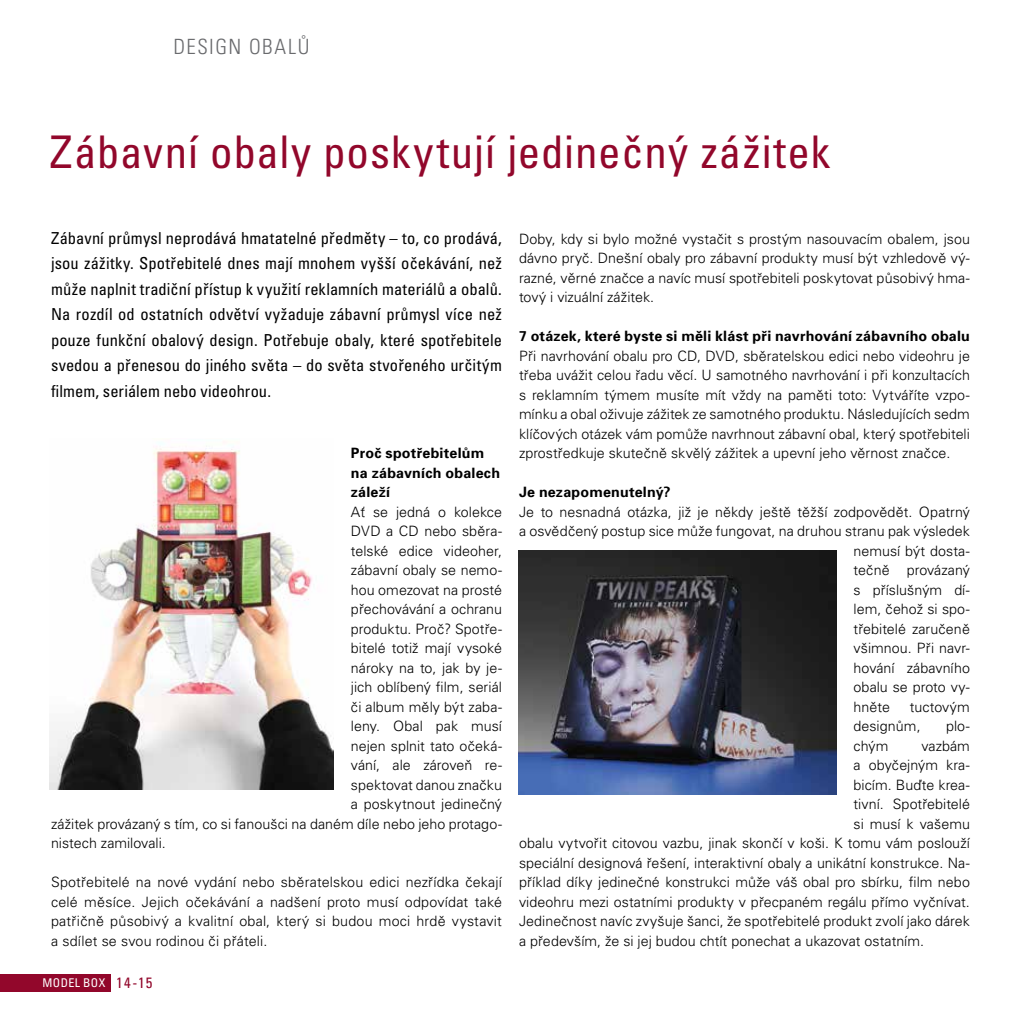
<style>
.page{position:relative;width:1021px;height:1021px;background:#fff}
.page>*{position:absolute;margin:0;border:0;box-sizing:border-box;transform-origin:0 0}
.t1{font:condensed 45px "Univers CE";letter-spacing:.02em;color:#92072b}
.t2{font:300 condensed 21px "Univers CE";color:#696a6d}
.t3{font:condensed 16.5px/25.5px "Univers CE";letter-spacing:.005em;color:#000;text-align:justify}
.t4{font:condensed 15px "Univers CE";color:#92072b}
.t5{font:300 14.25px/19.5px "Univers CE";letter-spacing:.005em;color:#000;text-align:justify}
.t6{font:700 14.25px/19.5px "Univers CE";letter-spacing:.015em;color:#000}
.t7{font:condensed 12px "Univers CE";color:#fff}
</style>
<div class="page">
<div style="left:0;top:974px;width:111px;height:17px;background:#92072b"></div>
<img style="left:518px;top:550px;width:318px;height:244px">
<img style="left:50px;top:443px;width:284px;height:347px">
<h2 class="t2" style="left:173px;top:35px;width:36px">DESIGNO</h2>
<h2 class="t2" style="left:262px;top:35px;width:49px">BALŮ</h2>
<h1 class="t1" style="left:50px;top:126px;width:782px">Zábavní obaly poskytují jedinečný zážitek</h1>
<p class="t3" style="left:51px;top:225px;width:452px">Zábavní průmysl neprodává hmatatelné předměty – to, co prodává, jsou zážitky. Spotřebitelé dnes mají mnohem vyšší očekávání, než může naplnit tradiční přístup k využití reklamních materiálů a obalů.<br>Na rozdíl od ostatních odvětví vyžaduje zábavní průmysl více než pouze funkční obalový design. Potřebuje obaly, které spotřebitele svedou a přenesou do jiného světa – do světa stvořeného určitým filmem, seriálem nebo videohrou.</p>
<p class="t6" style="left:351px;top:444px;width:151px">Proč spotřebitelům na zábavních obalech záleží</p>
<p class="t5" style="left:351px;top:502px;width:152px">Ať se jedná o kolekce</p>
<p class="t5" style="left:351px;top:522px;width:152px">DVD a CD nebo sběra-</p>
<p class="t5" style="left:351px;top:541px;width:152px">telské edice videoher,</p>
<p class="t5" style="left:351px;top:560px;width:152px">zábavní obaly se nemo-</p>
<p class="t5" style="left:351px;top:580px;width:152px">hou omezovat na prosté</p>
<p class="t5" style="left:351px;top:599px;width:152px">přechovávání a ochranu</p>
<p class="t5" style="left:351px;top:619px;width:152px">produktu. Proč? Spotře-</p>
<p class="t5" style="left:351px;top:638px;width:152px">bitelé totiž mají vysoké</p>
<p class="t5" style="left:351px;top:658px;width:152px">nároky na to, jak by je-</p>
<p class="t5" style="left:351px;top:677px;width:152px">jich oblíbený film, seriál</p>
<p class="t5" style="left:351px;top:697px;width:152px">či album měly být zaba-</p>
<p class="t5" style="left:351px;top:716px;width:152px">leny. Obal pak musí</p>
<p class="t5" style="left:351px;top:736px;width:152px">nejen splnit tato očeká-</p>
<p class="t5" style="left:351px;top:755px;width:152px">vání, ale zároveň re-</p>
<p class="t5" style="left:351px;top:775px;width:152px">spektovat danou značku</p>
<p class="t5" style="left:351px;top:794px;width:152px">a poskytnout jedinečný</p>
<p class="t5" style="left:51px;top:814px;width:452px">zážitek provázaný s tím, co si fanoušci na daném díle nebo jeho protago-</p>
<p class="t5" style="left:51px;top:833px;width:116px">nistech zamilovali.</p>
<p class="t5" style="left:51px;top:872px;width:452px">Spotřebitelé na nové vydání nebo sběratelskou edici nezřídka čekají celé měsíce. Jejich očekávání a nadšení proto musí odpovídat také patřičně působivý a kvalitní obal, který si budou moci hrdě vystavit a sdílet se svou rodinou či přáteli.</p>
<p class="t7" style="left:43px;top:976px;width:9px">MODEL</p>
<p class="t7" style="left:83px;top:976px;width:8px">BOX</p>
<p class="t4" style="left:116px;top:974px;width:38px">14-15</p>
<p class="t5" style="left:519px;top:229px;width:452px">Doby, kdy si bylo možné vystačit s prostým nasouvacím obalem, jsou dávno pryč. Dnešní obaly pro zábavní produkty musí být vzhledově vý&shy;razné, věrné značce a navíc musí spotřebiteli poskytovat působivý hma&shy;tový i vizuální zážitek.</p>
<p class="t6" style="left:519px;top:326px;width:452px">7 otázek, které byste si měli klást při navrhování zábavního obalu</p>
<p class="t5" style="left:519px;top:346px;width:452px">Při navrhování obalu pro CD, DVD, sběratelskou edici nebo videohru je třeba uvážit celou řadu věcí. U samotného navrhování i při konzultacích s reklamním týmem musíte mít vždy na paměti toto: Vytváříte vzpo&shy;mínku a obal oživuje zážitek ze samotného produktu. Následujících sedm klíčových otázek vám pomůže navrhnout zábavní obal, který spotřebiteli zprostředkuje skutečně skvělý zážitek a upevní jeho věrnost značce.</p>
<p class="t6" style="left:519px;top:482px;width:153px">Je nezapomenutelný?</p>
<p class="t5" style="left:519px;top:502px;width:452px">Je to nesnadná otázka, již je někdy ještě těžší zodpovědět. Opatrný</p>
<p class="t5" style="left:519px;top:521px;width:452px">a osvědčený postup sice může fungovat, na druhou stranu pak výsledek</p>
<p class="t5" style="left:853px;top:541px;width:118px">nemusí být dosta-</p>
<p class="t5" style="left:853px;top:560px;width:118px">tečně provázaný</p>
<p class="t5" style="left:853px;top:580px;width:118px">s příslušným dí-</p>
<p class="t5" style="left:853px;top:599px;width:118px">lem, čehož si spo-</p>
<p class="t5" style="left:853px;top:619px;width:118px">třebitelé zaručeně</p>
<p class="t5" style="left:853px;top:638px;width:118px">všimnou. Při navr-</p>
<p class="t5" style="left:853px;top:658px;width:118px">hování zábavního</p>
<p class="t5" style="left:853px;top:677px;width:118px">obalu se proto vy-</p>
<p class="t5" style="left:853px;top:697px;width:38px">hněte</p>
<p class="t5" style="left:853px;top:697px;width:118px;text-indent:56px">tuctovým designům,</p>
<p class="t5" style="left:946px;top:716px;width:25px">plo-</p>
<p class="t5" style="left:853px;top:736px;width:36px">chým</p>
<p class="t5" style="left:921px;top:736px;width:50px">vazbám</p>
<p class="t5" style="left:853px;top:755px;width:118px">a obyčejným kra-</p>
<p class="t5" style="left:853px;top:775px;width:118px">bicím. Buďte krea-</p>
<p class="t5" style="left:853px;top:794px;width:118px">tivní. Spotřebitelé</p>
<p class="t5" style="left:853px;top:814px;width:118px">si musí k vašemu</p>
<p class="t5" style="left:519px;top:833px;width:452px">obalu vytvořit citovou vazbu, jinak skončí v koši. K tomu vám poslouží</p>
<p class="t5" style="left:519px;top:853px;width:452px">speciální designová řešení, interaktivní obaly a unikátní konstrukce. Na-</p>
<p class="t5" style="left:519px;top:872px;width:452px">příklad díky jedinečné konstrukci může váš obal pro sbírku, film nebo</p>
<p class="t5" style="left:519px;top:892px;width:452px">videohru mezi ostatními produkty v přecpaném regálu přímo vyčnívat.</p>
<p class="t5" style="left:519px;top:911px;width:452px">Jedinečnost navíc zvyšuje šanci, že spotřebitelé produkt zvolí jako dárek</p>
<p class="t5" style="left:519px;top:931px;width:406px">a především, že si jej budou chtít ponechat a ukazovat ostatním.</p>
</div>
